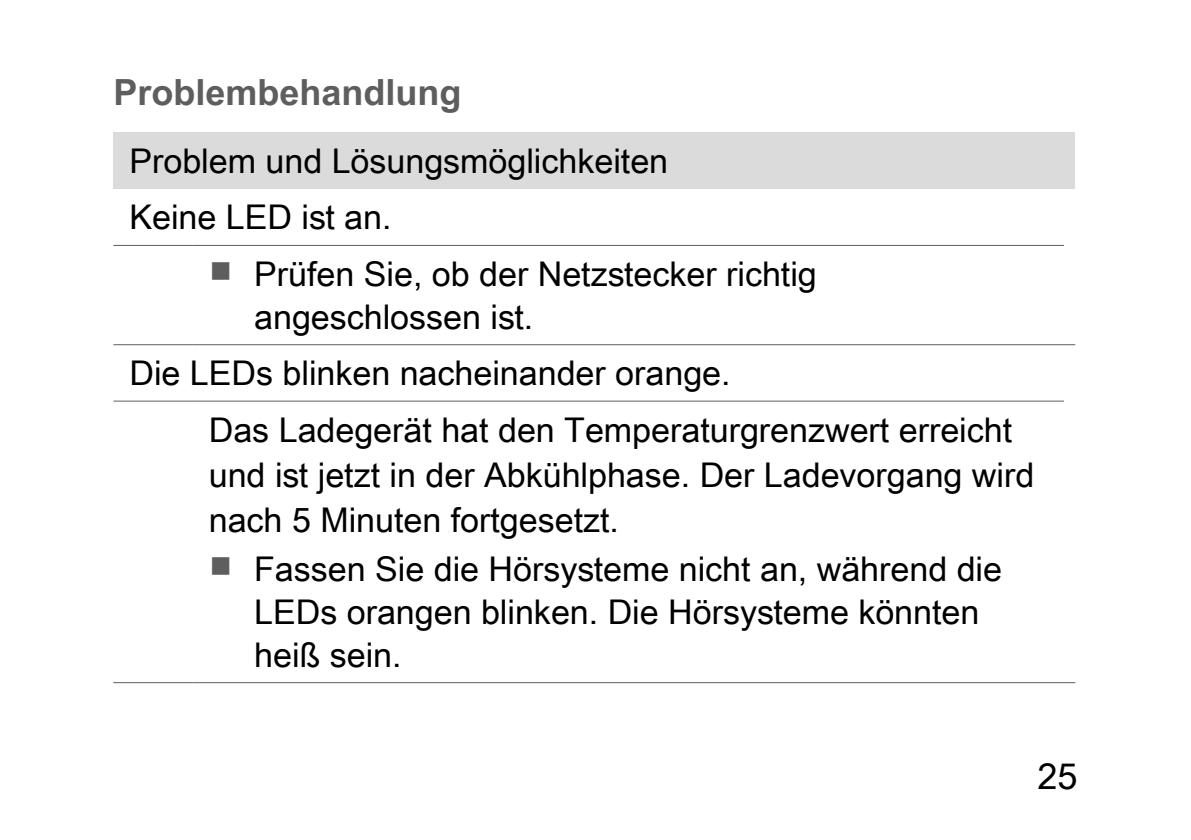
<style>
.page{position:relative;width:1191px;height:840px;background:#fff}
.page>*{position:absolute;margin:0;border:0;box-sizing:border-box;transform-origin:0 0}
.t1{font:700 36px "Arial Unicode MS";color:#5e5e5e}
.t2{font:36px "Arial Unicode MS";color:#000}
.t3{font:34px/42.8px "Arial Unicode MS";color:#000}
.s1{font-size:40px;color:#5e5e5e}
</style>
<div class="page">
<div style="left:113px;top:132px;width:962px;height:57px;background:#dbdbdb"></div>
<hr style="left:113px;top:244px;width:80px;height:2px;background:#5e5e5e">
<hr style="left:193px;top:244px;width:871px;height:2px;background:#5e5e5e">
<hr style="left:113px;top:344px;width:80px;height:1px;background:#5e5e5e">
<hr style="left:193px;top:344px;width:871px;height:1px;background:#5e5e5e">
<hr style="left:113px;top:400px;width:80px;height:1px;background:#5e5e5e">
<hr style="left:193px;top:400px;width:871px;height:1px;background:#5e5e5e">
<hr style="left:113px;top:681px;width:80px;height:2px;background:#5e5e5e">
<hr style="left:193px;top:681px;width:871px;height:2px;background:#5e5e5e">
<p class="t1" style="left:113px;top:66px;width:350px">Problembehandlung</p>
<p class="t3" style="left:129px;top:132px;width:540px;line-height:56.4px">Problem und Lösungsmöglichkeiten<br>Keine LED ist an.</p>
<p class="t3" style="left:254px;top:251px;width:564px;text-indent:-45px"><span class="s1">■</span> Prüfen Sie, ob der Netzstecker richtig angeschlossen ist.</p>
<p class="t3" style="left:209px;top:344px;width:805px;line-height:56.4px;text-indent:-79px">Die LEDs blinken nacheinander orange.<br>Das Ladegerät hat den Temperaturgrenzwert erreicht</p>
<p class="t3" style="left:209px;top:451px;width:827px;line-height:45.2px">und ist jetzt in der Abkühlphase. Der Ladevorgang wird nach 5 Minuten fortgesetzt.</p>
<p class="t3" style="left:254px;top:546px;width:749px;text-indent:-45px"><span class="s1">■</span> Fassen Sie die Hörsysteme nicht an, während die<br>LEDs orangen blinken. Die Hörsysteme könnten heiß sein.</p>
<p class="t2" style="left:1037px;top:749px;width:42px">25</p>
</div>
